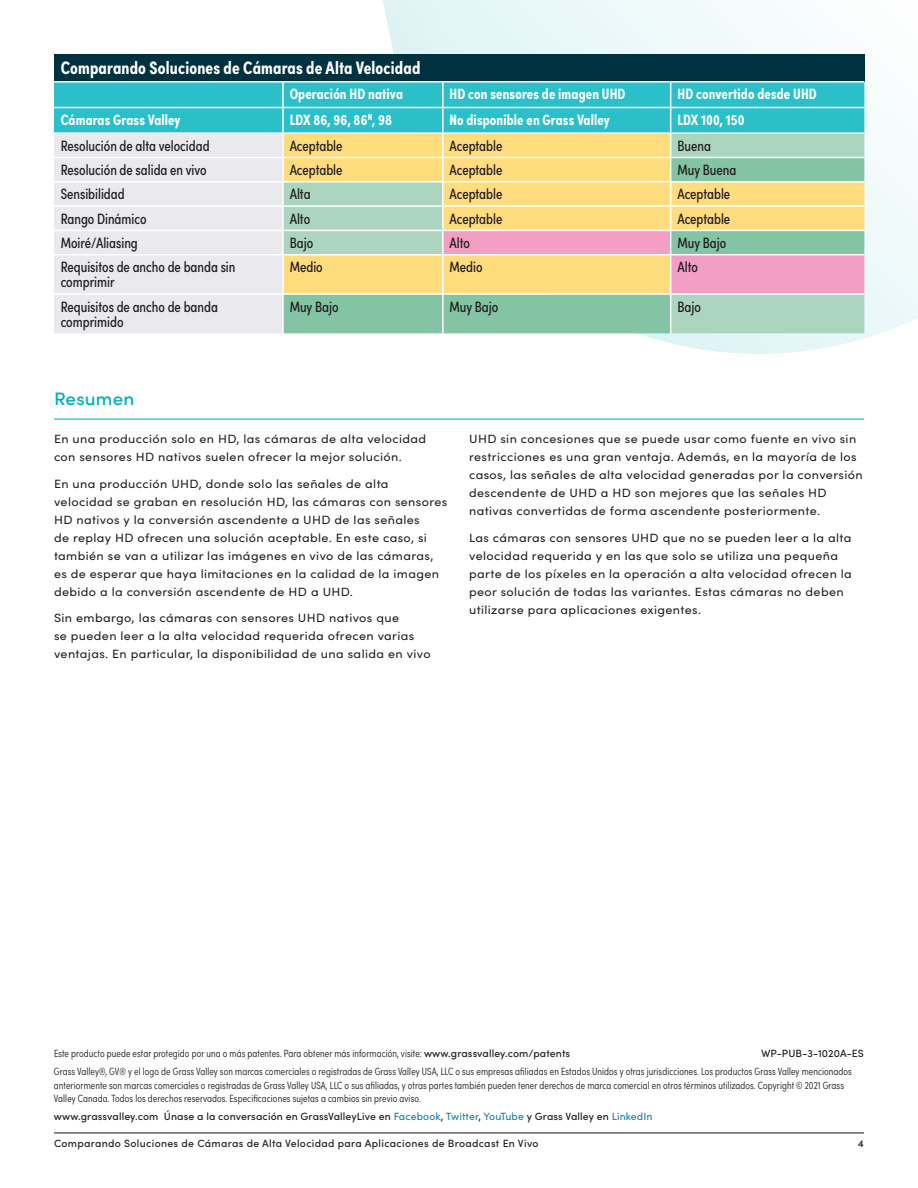
<style>
.page{position:relative;width:918px;height:1188px;background:#fff}
.page>*{position:absolute;margin:0;border:0;box-sizing:border-box;transform-origin:0 0}
._01_Table_Heading_12{font:700 18px "Sofia Pro Condensed";letter-spacing:.01em;color:#fff}
._03_Heading_B_12_16p{font:500 18px "Sofia Pro";letter-spacing:.01em;color:#00afbc;scale:1.05 1}
._02_Table_Contents_9{font:15px/15px "Sofia Pro Condensed";color:#231f20}
._01_Table_Heading_12-2{font:700 15px "Sofia Pro Condensed";letter-spacing:.01em;color:#fff}
._01_Body_copy_9_12pt{font:12px/18px "Sofia Pro";letter-spacing:.03em;color:#231f20;scale:1.05 1}
._07_Fine_Print_7_9pt{font:300 10.5px/13.5px "Sofia Pro Condensed";letter-spacing:.01em;color:#231f20}
._07_Fine_Print_7_9pt-2{font:500 10.5px "Sofia Pro";letter-spacing:.01em;color:#231f20}
._06_Footer_7_8pt{font:500 10.5px "Sofia Pro";letter-spacing:.03em;color:#231f20}
.s1{font-family:"Sofia Pro";font-weight:500}
.s2{color:#2185ac}
</style>
<div class="page">
<svg style="left:54px;top:0;width:864px;height:419px"></svg>
<hr style="left:54px;top:1132px;width:810px;height:1px;background:#231f20">
<div style="left:54px;top:54px;width:810px;height:28px;background:#003140"></div>
<div style="left:54px;top:295px;width:228px;height:38px;background:#eaeaee"></div>
<svg style="left:284px;top:295px;width:580px;height:38px;background:#90c9ad"></svg>
<hr style="left:54px;top:81px;width:229px;height:2px;background:#fff">
<hr style="left:283px;top:81px;width:160px;height:2px;background:#fff">
<hr style="left:443px;top:81px;width:228px;height:2px;background:#fff">
<hr style="left:671px;top:81px;width:193px;height:2px;background:#fff">
<svg style="left:54px;top:82px;width:810px;height:211px;background:#bbd3b9"></svg>
<hr style="left:54px;top:254px;width:229px;height:1px;background:#fff">
<hr style="left:283px;top:254px;width:160px;height:1px;background:#fff">
<hr style="left:282px;top:255px;width:2px;height:38px;background:#fff">
<hr style="left:443px;top:254px;width:228px;height:1px;background:#fff">
<hr style="left:442px;top:255px;width:2px;height:38px;background:#fff">
<hr style="left:671px;top:254px;width:193px;height:1px;background:#fff">
<hr style="left:670px;top:255px;width:1px;height:38px;background:#fff">
<hr style="left:54px;top:293px;width:229px;height:2px;background:#fff">
<hr style="left:283px;top:293px;width:160px;height:2px;background:#fff">
<hr style="left:282px;top:295px;width:2px;height:38px;background:#fff">
<hr style="left:443px;top:293px;width:228px;height:2px;background:#fff">
<hr style="left:442px;top:295px;width:2px;height:38px;background:#fff">
<hr style="left:671px;top:293px;width:193px;height:2px;background:#fff">
<hr style="left:670px;top:295px;width:1px;height:38px;background:#fff">
<hr style="left:54px;top:419px;width:810px;height:1px;background:#00afbc">
<p class="_01_Table_Heading_12" style="left:61px;top:54px;width:361px">Comparando Soluciones de Cámaras de Alta Velocidad</p>
<p class="_01_Table_Heading_12-2" style="left:290px;top:83px;width:115px">Operación HD nativa</p>
<p class="_01_Table_Heading_12-2" style="left:450px;top:83px;width:177px">HD con sensores de imagen UHD</p>
<p class="_01_Table_Heading_12-2" style="left:677px;top:83px;width:141px">HD convertido desde UHD</p>
<p class="_01_Table_Heading_12-2" style="left:61px;top:108px;width:121px">Cámaras Grass Valley</p>
<p class="_01_Table_Heading_12-2" style="left:290px;top:108px;width:104px">LDX 86, 96, 86<sup>N</sup>, 98</p>
<p class="_01_Table_Heading_12-2" style="left:450px;top:108px;width:162px">No disponible en Grass Valley</p>
<p class="_01_Table_Heading_12-2" style="left:677px;top:108px;width:69px">LDX 100, 150</p>
<p class="_02_Table_Contents_9" style="left:61px;top:137px;width:150px">Resolución de alta velocidad</p>
<p class="_02_Table_Contents_9" style="left:290px;top:137px;width:54px">Aceptable</p>
<p class="_02_Table_Contents_9" style="left:450px;top:137px;width:54px">Aceptable</p>
<p class="_02_Table_Contents_9" style="left:677px;top:137px;width:35px">Buena</p>
<p class="_02_Table_Contents_9" style="left:61px;top:161px;width:148px">Resolución de salida en vivo</p>
<p class="_02_Table_Contents_9" style="left:290px;top:161px;width:54px">Aceptable</p>
<p class="_02_Table_Contents_9" style="left:450px;top:161px;width:54px">Aceptable</p>
<p class="_02_Table_Contents_9" style="left:677px;top:161px;width:60px">Muy Buena</p>
<p class="_02_Table_Contents_9" style="left:61px;top:186px;width:66px">Sensibilidad</p>
<p class="_02_Table_Contents_9" style="left:290px;top:186px;width:22px">Alta</p>
<p class="_02_Table_Contents_9" style="left:450px;top:186px;width:54px">Aceptable</p>
<p class="_02_Table_Contents_9" style="left:677px;top:186px;width:54px">Aceptable</p>
<p class="_02_Table_Contents_9" style="left:61px;top:210px;width:87px">Rango Dinámico</p>
<p class="_02_Table_Contents_9" style="left:290px;top:210px;width:22px">Alto</p>
<p class="_02_Table_Contents_9" style="left:450px;top:210px;width:54px">Aceptable</p>
<p class="_02_Table_Contents_9" style="left:677px;top:210px;width:54px">Aceptable</p>
<p class="_02_Table_Contents_9" style="left:61px;top:234px;width:79px">Moiré/Aliasing</p>
<p class="_02_Table_Contents_9" style="left:290px;top:234px;width:25px">Bajo</p>
<p class="_02_Table_Contents_9" style="left:450px;top:234px;width:22px">Alto</p>
<p class="_02_Table_Contents_9" style="left:677px;top:234px;width:50px">Muy Bajo</p>
<p class="_02_Table_Contents_9" style="left:61px;top:259px;width:176px">Requisitos de ancho de banda sin comprimir</p>
<p class="_02_Table_Contents_9" style="left:290px;top:259px;width:35px">Medio</p>
<p class="_02_Table_Contents_9" style="left:450px;top:259px;width:35px">Medio</p>
<p class="_02_Table_Contents_9" style="left:677px;top:259px;width:22px">Alto</p>
<p class="_02_Table_Contents_9" style="left:61px;top:298px;width:159px">Requisitos de ancho de banda comprimido</p>
<p class="_02_Table_Contents_9" style="left:290px;top:298px;width:50px">Muy Bajo</p>
<p class="_02_Table_Contents_9" style="left:450px;top:298px;width:50px">Muy Bajo</p>
<p class="_02_Table_Contents_9" style="left:677px;top:298px;width:25px">Bajo</p>
<p class="_03_Heading_B_12_16p" style="left:54px;top:385px;width:78px">Resumen</p>
<p class="_01_Body_copy_9_12pt" style="left:54px;top:429px;width:356px">En una producción solo en HD, las cámaras de alta velocidad con sensores HD nativos suelen ofrecer la mejor solución.</p>
<p class="_01_Body_copy_9_12pt" style="left:54px;top:474px;width:376px">En una producción UHD, donde solo las señales de alta velocidad se graban en resolución HD, las cámaras con sensores HD nativos y la conversión ascendente a UHD de las señales<br>de replay HD ofrecen una solución aceptable. En este caso, si también se van a utilizar las imágenes en vivo de las cámaras, es de esperar que haya limitaciones en la calidad de la imagen debido a la conversión ascendente de HD a UHD.</p>
<p class="_01_Body_copy_9_12pt" style="left:54px;top:608px;width:360px">Sin embargo, las cámaras con sensores UHD nativos que<br>se pueden leer a la alta velocidad requerida ofrecen varias ventajas. En particular, la disponibilidad de una salida en vivo</p>
<p class="_01_Body_copy_9_12pt" style="left:469px;top:429px;width:376px">UHD sin concesiones que se puede usar como fuente en vivo sin restricciones es una gran ventaja. Además, en la mayoría de los casos, las señales de alta velocidad generadas por la conversión descendente de UHD a HD son mejores que las señales HD nativas convertidas de forma ascendente posteriormente.</p>
<p class="_01_Body_copy_9_12pt" style="left:469px;top:528px;width:366px">Las cámaras con sensores UHD que no se pueden leer a la alta velocidad requerida y en las que solo se utiliza una pequeña parte de los píxeles en la operación a alta velocidad ofrecen la peor solución de todas las variantes. Estas cámaras no deben utilizarse para aplicaciones exigentes.</p>
<p class="_07_Fine_Print_7_9pt" style="left:54px;top:1046px;width:518px">Este producto puede estar protegido por una o más patentes. Para obtener más información, visite: <span class="s1">www.grassvalley.com/patents</span></p>
<p class="_07_Fine_Print_7_9pt-2" style="left:761px;top:1046px;width:104px">WP-PUB-3-1020A-ES</p>
<p class="_07_Fine_Print_7_9pt" style="left:54px;top:1064px;width:799px">Grass Valley®, GV® y el logo de Grass Valley son marcas comerciales o registradas de Grass Valley USA, LLC o sus empresas afiliadas en Estados Unidos y otras jurisdicciones. Los productos Grass Valley mencionados anteriormente son marcas comerciales o registradas de Grass Valley USA, LLC o sus afiliadas, y otras partes también pueden tener derechos de marca comercial en otros términos utilizados. Copyright © 2021 Grass<br>Valley Canada. Todos los derechos reservados. Especificaciones sujetas a cambios sin previo aviso.</p>
<p class="_07_Fine_Print_7_9pt-2" style="left:54px;top:1108px;width:600px">www.grassvalley.com Únase a la conversación en GrassValleyLive en <span class="s2">Facebook</span>, <span class="s2">Twitter</span>, <span class="s2">YouTube</span> y Grass Valley en <span class="s2">LinkedIn</span></p>
<p class="_06_Footer_7_8pt" style="left:54px;top:1136px;width:486px">Comparando Soluciones de Cámaras de Alta Velocidad para Aplicaciones de Broadcast En Vivo</p>
<p class="_06_Footer_7_8pt" style="left:858px;top:1136px;width:8px">4</p>
</div>
